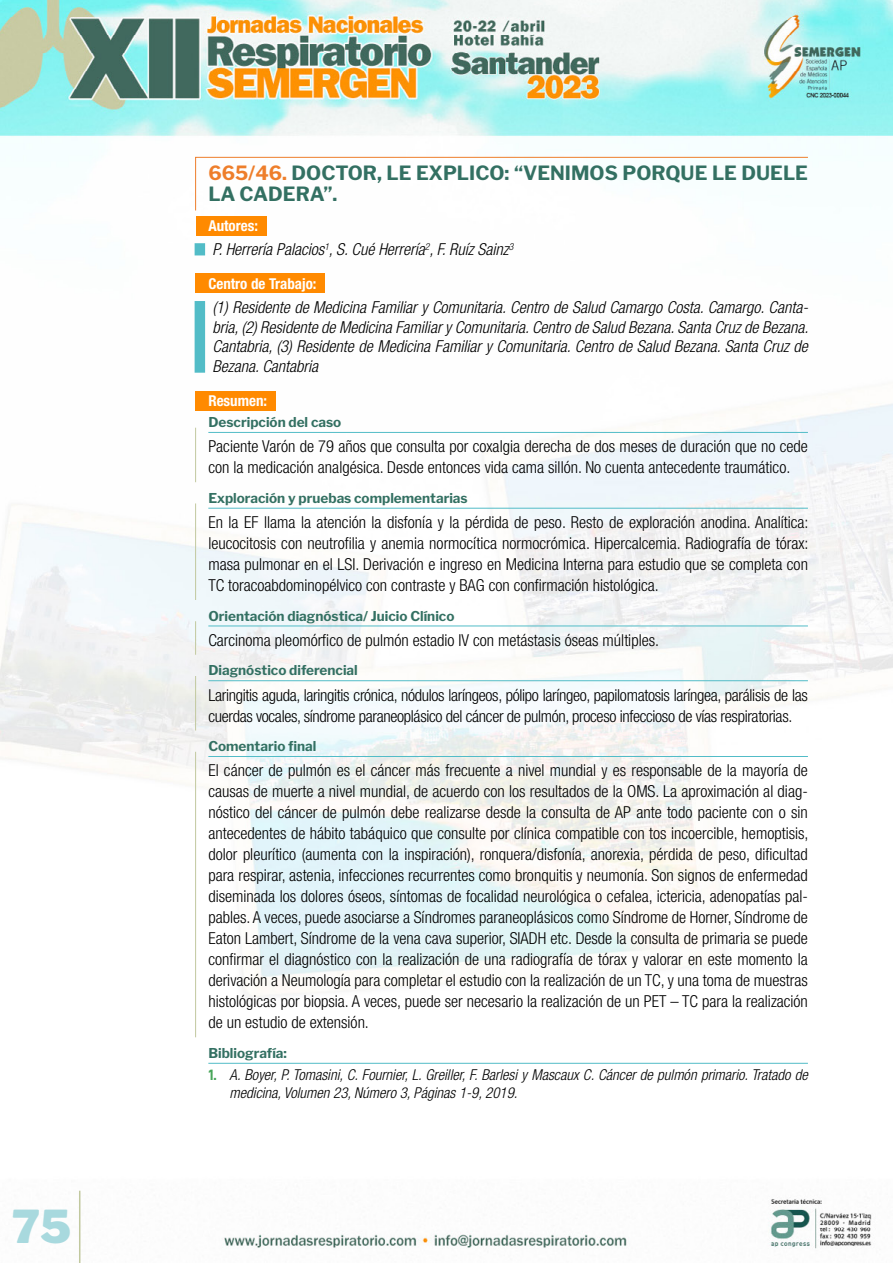
<style>
.page{position:relative;width:893px;height:1263px;background:#fff}
.page>*{position:absolute;margin:0;border:0;box-sizing:border-box;transform-origin:0 0}
.t1{font:900 45px "Libre Franklin";color:#a8d9de}
.t2{font:700 19.5px/21px "Libre Franklin";color:#337062}
.t3{font:300 condensed 16.5px/21px "Helvetica Neue LT Std";color:#000;text-align:justify}
.t4{font:italic 300 condensed 16.5px/19.8px "Helvetica Neue LT Std";color:#000;text-align:justify}
.t5{font:300 condensed 16.5px/21px "Helvetica Neue LT Std";letter-spacing:-.02em;color:#000}
.t6{font:italic 300 condensed 15px/18px "Helvetica Neue LT Std";color:#000}
.t7{font:700 condensed 15px "Helvetica Neue LT Std";color:#fff}
.t8{font:700 13.5px "Libre Franklin";color:#337062}
.s1{color:#ee7e2b}
.s2{font-family:"D DIN Bold";font-weight:400;font-style:normal;font-stretch:normal;color:#48a55a}
</style>
<div class="page">
<img style="left:0;top:0;width:893px;height:1263px">
<hr style="left:79px;top:1191px;width:1px;height:72px;background:#c1c89e">
<svg style="left:195px;top:157px;width:614px;height:54px"></svg>
<div style="left:196px;top:216px;width:71px;height:19px;background:#ff8a00"></div>
<div style="left:195px;top:243px;width:10px;height:12px;background:#52bcc7"></div>
<div style="left:196px;top:274px;width:129px;height:19px;background:#ff8a00"></div>
<div style="left:195px;top:301px;width:10px;height:72px;background:#52bcc7"></div>
<div style="left:196px;top:391px;width:80px;height:19px;background:#ff8a00"></div>
<hr style="left:208px;top:432px;width:600px;height:1px;background:#52bcc7">
<hr style="left:195px;top:428px;width:1px;height:54px;background:#c1c89e">
<hr style="left:208px;top:508px;width:600px;height:1px;background:#52bcc7">
<hr style="left:195px;top:503px;width:1px;height:97px;background:#c1c89e">
<hr style="left:208px;top:626px;width:600px;height:1px;background:#52bcc7">
<hr style="left:195px;top:621px;width:1px;height:34px;background:#c1c89e">
<hr style="left:208px;top:680px;width:600px;height:1px;background:#52bcc7">
<hr style="left:195px;top:676px;width:1px;height:54px;background:#c1c89e">
<hr style="left:208px;top:756px;width:600px;height:1px;background:#52bcc7">
<hr style="left:195px;top:752px;width:1px;height:285px;background:#c1c89e">
<hr style="left:208px;top:1063px;width:600px;height:1px;background:#52bcc7">
<h1 class="t1" style="left:12px;top:1199px;width:61px">75</h1>
<p class="t2" style="left:208px;top:163px;width:601px"><span class="s1">665/46.</span> DOCTOR, LE EXPLICO: “VENIMOS PORQUE LE DUELE<br>LA CADERA”.</p>
<p class="t7" style="left:208px;top:217px;width:51px">Autores:</p>
<p class="t4" style="left:213px;top:240px;width:302px">P. Herrería Palacios<sup>1</sup>, S. Cué Herrería<sup>2</sup>, F. Ruíz Sainz<sup>3</sup></p>
<p class="t7" style="left:208px;top:274px;width:110px">Centro de Trabajo:</p>
<p class="t4" style="left:213px;top:297px;width:597px">(1) Residente de Medicina Familiar y Comunitaria. Centro de Salud Camargo Costa. Camargo. Canta&shy;bria, (2) Residente de Medicina Familiar y Comunitaria. Centro de Salud Bezana. Santa Cruz de Bezana.<br>Cantabria, (3) Residente de Medicina Familiar y Comunitaria. Centro de Salud Bezana. Santa Cruz de Bezana. Cantabria</p>
<p class="t7" style="left:208px;top:392px;width:60px">Resumen:</p>
<p class="t8" style="left:208px;top:414px;width:134px">Descripción del caso</p>
<p class="t3" style="left:208px;top:436px;width:601px">Paciente Varón de 79 años que consulta por coxalgia derecha de dos meses de duración que no cede con la medicación analgésica. Desde entonces vida cama sillón. No cuenta antecedente traumático.</p>
<p class="t8" style="left:208px;top:490px;width:261px">Exploración y pruebas complementarias</p>
<p class="t3" style="left:208px;top:511px;width:602px">En la EF llama la atención la disfonía y la pérdida de peso. Resto de exploración anodina. Analítica: leucocitosis con neutrofilia y anemia normocítica normocrómica. Hipercalcemia. Radiografía de tórax: masa pulmonar en el LSI. Derivación e ingreso en Medicina Interna para estudio que se completa con TC toracoabdominopélvico con contraste y BAG con confirmación histológica.</p>
<p class="t8" style="left:208px;top:607px;width:248px">Orientación diagnóstica/ Juicio Clínico</p>
<p class="t3" style="left:208px;top:629px;width:452px">Carcinoma pleomórfico de pulmón estadio IV con metástasis óseas múltiples.</p>
<p class="t8" style="left:208px;top:662px;width:151px">Diagnóstico diferencial</p>
<p class="t5" style="left:208px;top:684px;width:601px">Laringitis aguda, laringitis crónica, nódulos laríngeos, pólipo laríngeo, papilomatosis laríngea, parálisis de las cuerdas vocales, síndrome paraneoplásico del cáncer de pulmón, proceso infeccioso de vías respiratorias.</p>
<p class="t8" style="left:208px;top:738px;width:110px">Comentario final</p>
<p class="t3" style="left:208px;top:760px;width:602px">El cáncer de pulmón es el cáncer más frecuente a nivel mundial y es responsable de la mayoría de causas de muerte a nivel mundial, de acuerdo con los resultados de la OMS. La aproximación al diag&shy;nóstico del cáncer de pulmón debe realizarse desde la consulta de AP ante todo paciente con o sin antecedentes de hábito tabáquico que consulte por clínica compatible con tos incoercible, hemoptisis, dolor pleurítico (aumenta con la inspiración), ronquera/disfonía, anorexia, pérdida de peso, dificultad para respirar, astenia, infecciones recurrentes como bronquitis y neumonía. Son signos de enfermedad diseminada los dolores óseos, síntomas de focalidad neurológica o cefalea, ictericia, adenopatías pal&shy;pables. A veces, puede asociarse a Síndromes paraneoplásicos como Síndrome de Horner, Síndrome de Eaton Lambert, Síndrome de la vena cava superior, SIADH etc. Desde la consulta de primaria se puede confirmar el diagnóstico con la realización de una radiografía de tórax y valorar en este momento la derivación a Neumología para completar el estudio con la realización de un TC, y una toma de muestras histológicas por biopsia. A veces, puede ser necesario la realización de un PET – TC para la realización de un estudio de extensión.</p>
<p class="t8" style="left:208px;top:1045px;width:80px">Bibliografía:</p>
<p class="t6" style="left:230px;top:1066px;width:580px;text-indent:-21px"><span class="s2">1.</span> A. Boyer, P. Tomasini, C. Fournier, L. Greiller, F. Barlesi y Mascaux C. Cáncer de pulmón primario. Tratado de medicina, Volumen 23, Número 3, Páginas 1-9, 2019.</p>
</div>
